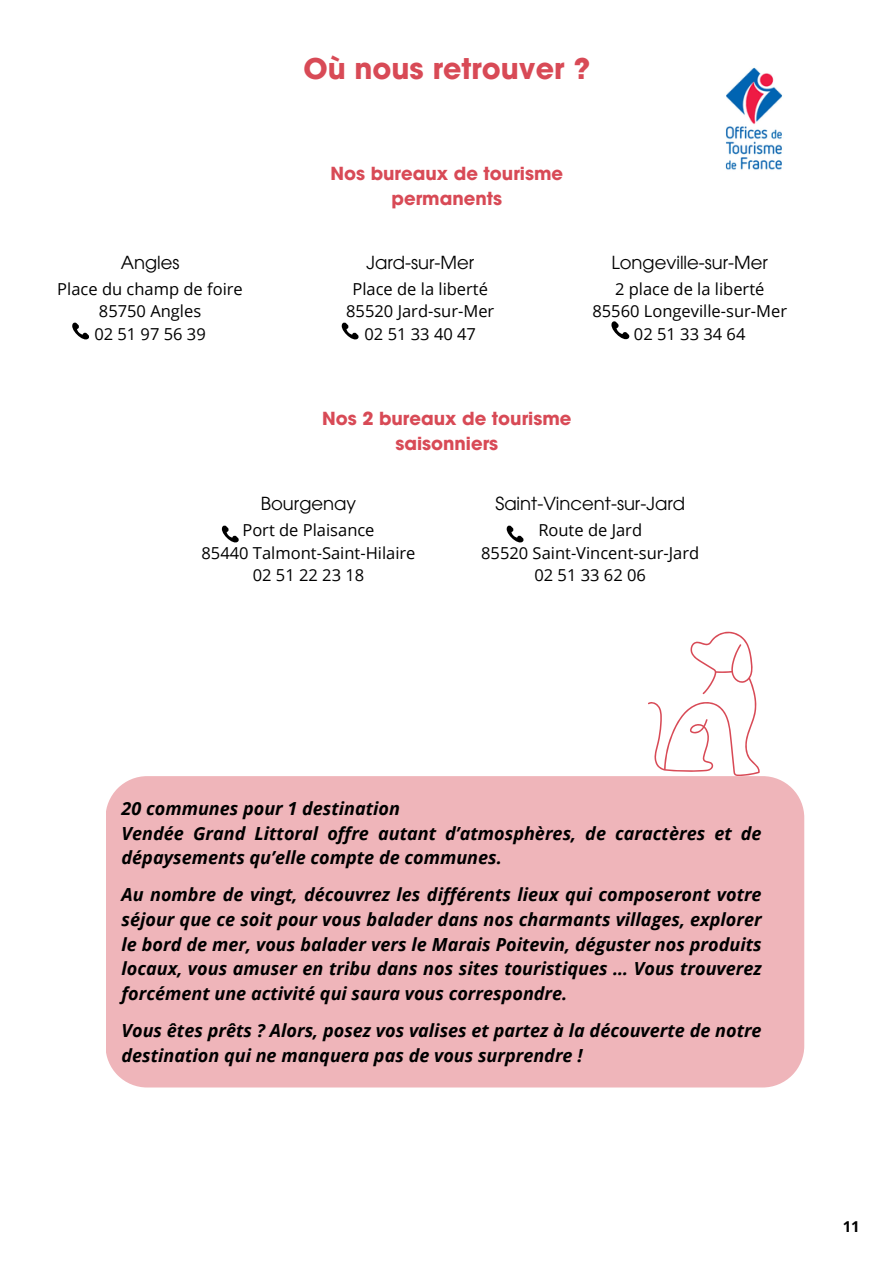
<style>
.page{position:relative;width:894px;height:1264px;background:#fff}
.page>*{position:absolute;margin:0;border:0;box-sizing:border-box;transform-origin:0 0}
.t1{font:700 28.5px "ITC Avant Garde Pro";color:#d84a56}
.t2{font:italic 700 18px/24.8px "Open Sans";color:#000}
.t3{font:18px "ITC Avant Garde Pro";color:#000}
.t4{font:700 18px "ITC Avant Garde Pro";color:#d84a56}
.t5{font:16.5px "Open Sans";color:#000}
.t6{font:700 15px "Open Sans";color:#000}
</style>
<div class="page">
<svg style="left:648px;top:631px;width:112px;height:144px"></svg>
<div style="left:106px;top:776px;width:698px;height:311px;background:#efb5ba"></div>
<svg style="left:341px;top:322px;width:18px;height:18px"></svg>
<svg style="left:611px;top:321px;width:18px;height:19px"></svg>
<svg style="left:72px;top:322px;width:17px;height:18px"></svg>
<svg style="left:221px;top:525px;width:18px;height:18px"></svg>
<svg style="left:506px;top:525px;width:17px;height:18px"></svg>
<img style="left:725px;top:67px;width:57px;height:103px">
<p class="t1" style="left:303px;top:58px;width:288px">Où nous retrouver ?</p>
<p class="t3" style="left:121px;top:255px;width:60px">Angles</p>
<p class="t5" style="left:57px;top:277px;width:187px">Place du champ de foire</p>
<p class="t5" style="left:99px;top:299px;width:104px">85750 Angles</p>
<p class="t5" style="left:94px;top:322px;width:113px">02 51 97 56 39</p>
<p class="t4" style="left:330px;top:166px;width:234px">Nos bureaux de tourisme</p>
<h2 class="t4" style="left:391px;top:191px;width:112px">permanents</h2>
<p class="t3" style="left:366px;top:255px;width:109px">Jard-sur-Mer</p>
<p class="t5" style="left:352px;top:277px;width:137px">Place de la liberté</p>
<p class="t5" style="left:346px;top:299px;width:150px">85520 Jard-sur-Mer</p>
<p class="t5" style="left:364px;top:322px;width:113px">02 51 33 40 47</p>
<p class="t3" style="left:611px;top:255px;width:158px">Longeville-sur-Mer</p>
<h1 class="t5" style="left:615px;top:277px;width:151px">2 place de la liberté</h1>
<h2 class="t5" style="left:592px;top:299px;width:196px">85560 Longeville-sur-Mer</h2>
<p class="t5" style="left:633px;top:322px;width:113px">02 51 33 34 64</p>
<p class="t4" style="left:322px;top:412px;width:251px">Nos 2 bureaux de tourisme</p>
<p class="t4" style="left:395px;top:437px;width:104px">saisonniers</p>
<p class="t3" style="left:261px;top:497px;width:97px">Bourgenay</p>
<p class="t5" style="left:242px;top:518px;width:134px">Port de Plaisance</p>
<p class="t5" style="left:201px;top:541px;width:215px">85440 Talmont-Saint-Hilaire</p>
<p class="t5" style="left:253px;top:563px;width:113px">02 51 22 23 18</p>
<p class="t3" style="left:495px;top:497px;width:191px">Saint-Vincent-sur-Jard</p>
<p class="t5" style="left:538px;top:518px;width:105px">Route de Jard</p>
<p class="t5" style="left:481px;top:541px;width:219px">85520 Saint-Vincent-sur-Jard</p>
<p class="t5" style="left:534px;top:563px;width:113px">02 51 33 62 06</p>
<p class="t2" style="left:121px;top:795px;width:641px">20 communes pour 1 destination<br>Vendée Grand Littoral offre autant d’atmosphères, de caractères et de dépaysements qu’elle compte de communes.</p>
<p class="t2" style="left:121px;top:881px;width:641px;text-align:justify">Au nombre de vingt, découvrez les différents lieux qui composeront votre séjour que ce soit pour vous balader dans nos charmants villages, explorer le bord de mer, vous balader vers le Marais Poitevin, déguster nos produits locaux, vous amuser en tribu dans nos sites touristiques … Vous trouverez forcément une activité qui saura vous correspondre.</p>
<p class="t2" style="left:121px;top:1017px;width:641px">Vous êtes prêts ? Alors, posez vos valises et partez à la découverte de notre destination qui ne manquera pas de vous surprendre !</p>
<p class="t6" style="left:842px;top:1216px;width:19px">11</p>
</div>
